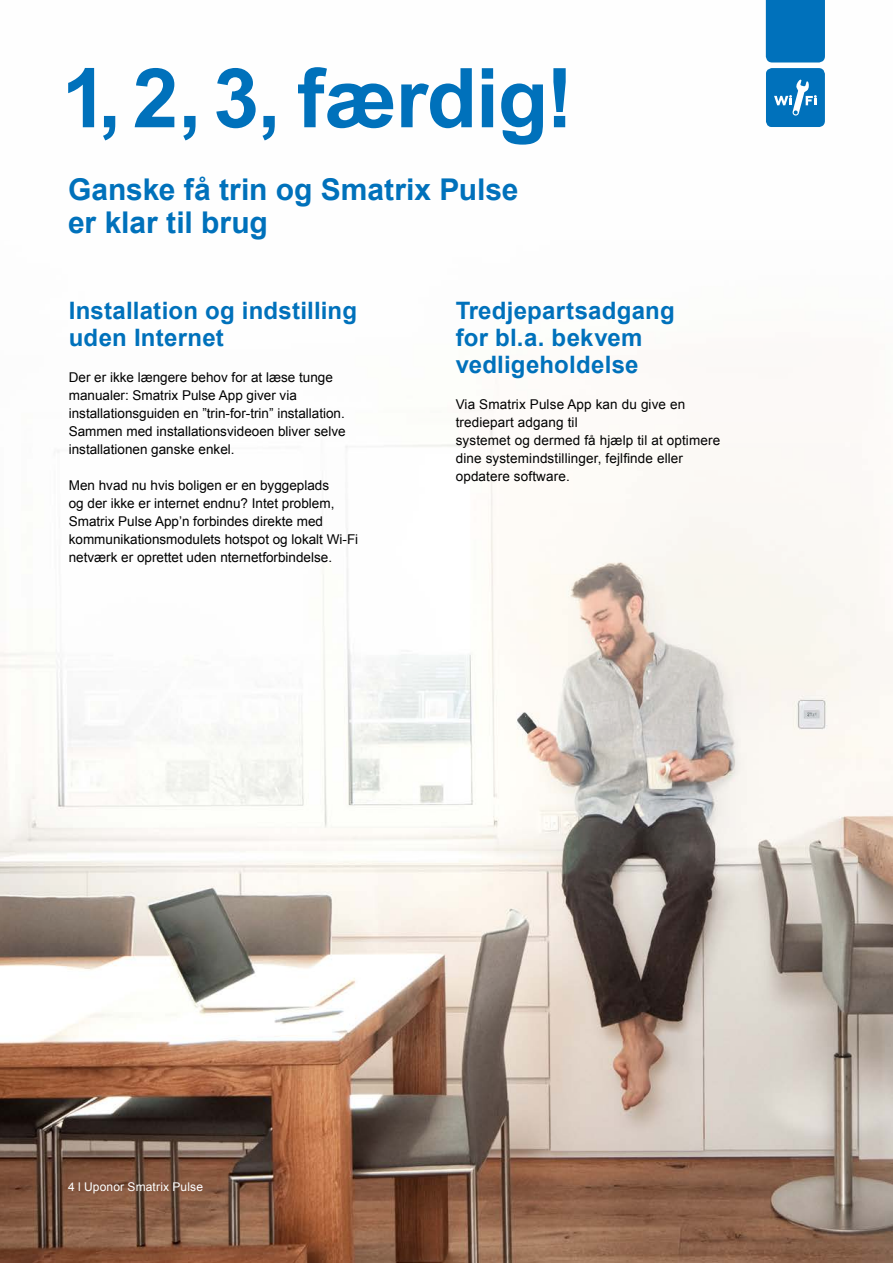
<style>
.page{position:relative;width:893px;height:1263px;background:#fff}
.page>*{position:absolute;margin:0;border:0;box-sizing:border-box;transform-origin:0 0}
.t1{font:700 82.5px "Arial";letter-spacing:-.015em;color:#0071bb}
.t2{font:700 30px/33px "Arial";color:#0071bb}
.t3{font:700 24px/27px "Arial";letter-spacing:.01em;color:#0071bb}
.t4{font:13.5px/18px "Arial";color:#000}
.t5{font:12px "Arial";letter-spacing:.015em;color:#fff}
</style>
<div class="page">
<img style="left:0;top:0;width:893px;height:1263px">
<svg style="left:766px;top:0;width:59px;height:127px;background:#1a7fc2"></svg>
<h1 class="t1" style="left:62px;top:44px;width:513px">1, 2, 3, færdig!</h1>
<h2 class="t2" style="left:68px;top:174px;width:452px">Ganske få trin og Smatrix Pulse er klar til brug</h2>
<h3 class="t3" style="left:69px;top:297px;width:290px">Installation og indstilling uden Internet</h3>
<p class="t4" style="left:69px;top:368px;width:278px">Der er ikke længere behov for at læse tunge manualer: Smatrix Pulse App giver via installationsguiden en ”trin-for-trin” installation.<br>Sammen med installationsvideoen bliver selve installationen ganske enkel.</p>
<p class="t4" style="left:69px;top:476px;width:291px">Men hvad nu hvis boligen er en byggeplads<br>og der ikke er internet endnu? Intet problem, Smatrix Pulse App’n forbindes direkte med kommunikationsmodulets hotspot og lokalt Wi-Fi netværk er oprettet uden nternetforbindelse.</p>
<h3 class="t3" style="left:456px;top:297px;width:221px">Tredjepartsadgang for bl.a. bekvem vedligeholdelse</h3>
<p class="t4" style="left:456px;top:395px;width:266px">Via Smatrix Pulse App kan du give en trediepart adgang til<br>systemet og dermed få hjælp til at optimere dine systemindstillinger, fejlfinde eller opdatere software.</p>
<p class="t5" style="left:68px;top:1179px;width:136px">4 l Uponor Smatrix Pulse</p>
</div>
